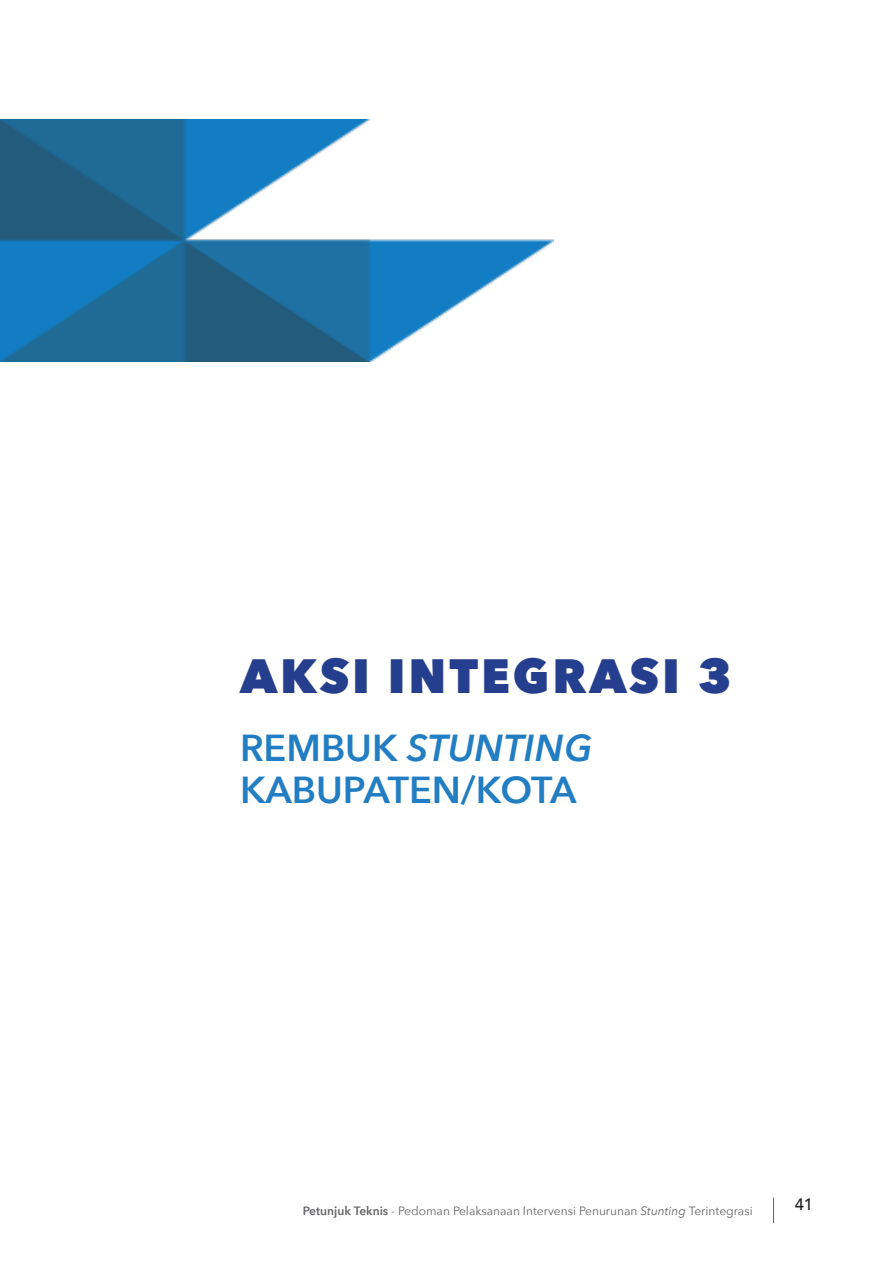
<style>
.page{position:relative;width:893px;height:1263px;background:#fff}
.page>*{position:absolute;margin:0;border:0;box-sizing:border-box;transform-origin:0 0}
.JUDUL_BAB_JUKNIS{font:800 48px "Avenir Next";letter-spacing:.06em;color:#253f8e}
.SUB_JUDUL_BAB_JUKNIS{font:600 37.5px/42px "Avenir Next";letter-spacing:-.01em;color:#227dc2}
.t1{font:500 16.5px "Avenir";color:#231f20}
.t2{font:12px "Avenir Next";color:#656568}
.s1{font-style:italic}
.s2{font-weight:600}
</style>
<div class="page">
<svg style="left:773px;top:1197px;width:1px;height:26px"></svg>
<img style="left:1px;top:119px;width:553px;height:243px">
<p class="JUDUL_BAB_JUKNIS" style="left:240px;top:646px;width:493px">AKSI INTEGRASI 3</p>
<p class="SUB_JUDUL_BAB_JUKNIS" style="left:240px;top:726px;width:354px">REMBUK <span class="s1">STUNTING<br></span>KABUPATEN/KOTA</p>
<p class="t2" style="left:303px;top:1201px;width:451px"><span class="s2">Petunjuk Teknis</span> - Pedoman Pelaksanaan Intervensi Penurunan <span class="s1">Stunting</span> Terintegrasi</p>
<h3 class="t1" style="left:795px;top:1195px;width:20px">41</h3>
</div>
